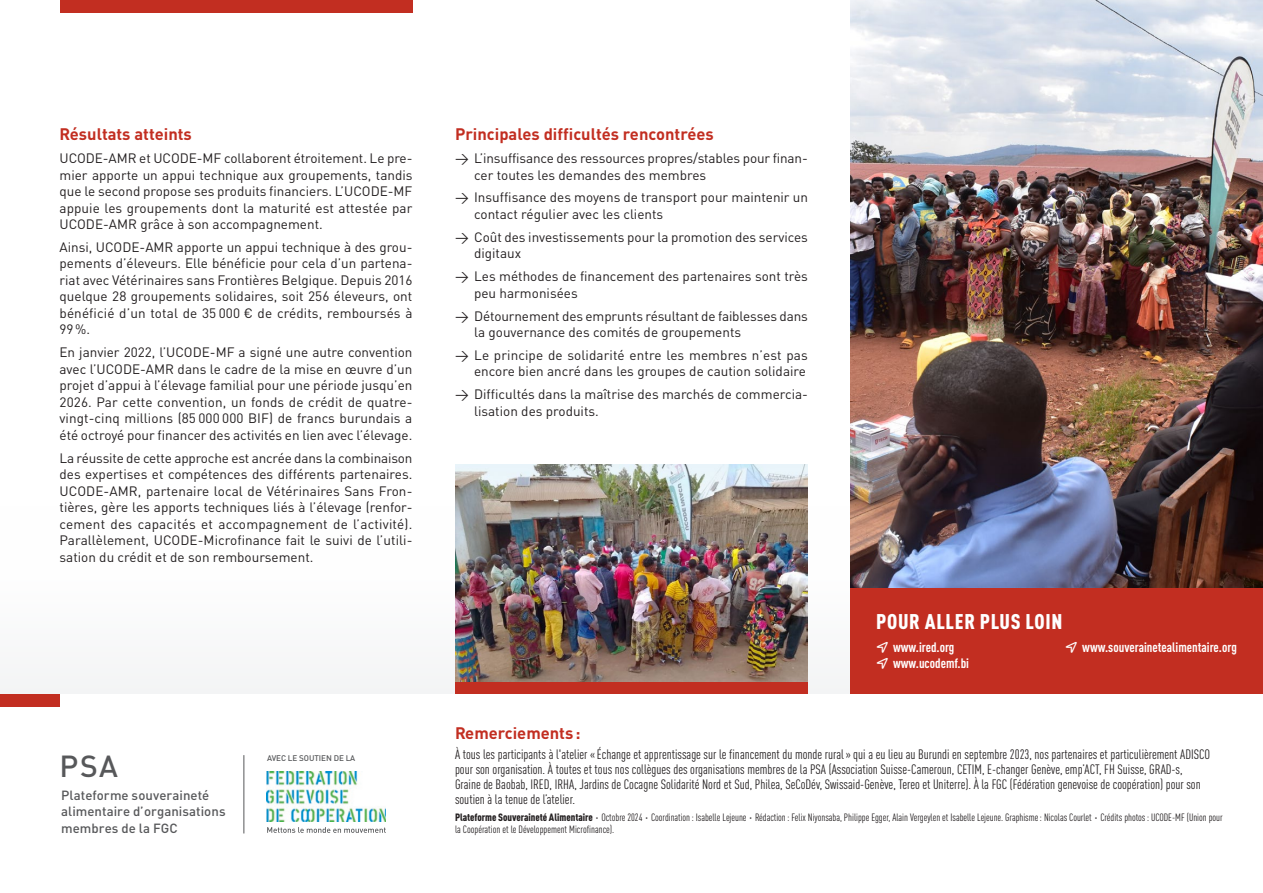
<style>
.page{position:relative;width:1263px;height:893px;background:#fff}
.page>*{position:absolute;margin:0;border:0;box-sizing:border-box;transform-origin:0 0}
.t1{font:500 30.15px "DINOT";color:#57585a}
.t2{font:900 condensed 21px "DINOT";letter-spacing:.035em;color:#fff}
.t3{font:700 16.5px "DINOT";color:#c22e21}
.t4{font:13.5px/16.5px "DINOT";color:#231f20}
.t5{font:condensed 13.5px/15px "DINOT";color:#231f20}
.t6{font:700 condensed 13.5px/16.5px "DINOT";color:#fff}
.t7{font:500 13.2px/17px "DINOT";letter-spacing:.005em;color:#57585a}
.t8{font:condensed 10.5px/12.8px "DINOT";letter-spacing:-.005em;color:#231f20}
.t9{font:500 8.1px "DINOT";letter-spacing:-.01em;color:#57585a}
.s1{font-weight:900}
</style>
<div class="page">
<img style="left:267px;top:772px;width:119px;height:50px">
<svg style="left:267px;top:827px;width:119px;height:6px"></svg>
<hr style="left:244px;top:755px;width:1px;height:78px;background:#57585a">
<div style="left:0;top:694px;width:60px;height:13px;background:#c22e21"></div>
<div style="left:850px;top:587px;width:413px;height:107px;background:#c22e21"></div>
<div style="left:60px;top:0;width:352px;height:13px;background:#c22e21"></div>
<img style="left:850px;top:0;width:413px;height:587px">
<div style="left:455px;top:681px;width:353px;height:13px;background:#c22e21"></div>
<img style="left:455px;top:465px;width:353px;height:216px">
<p class="t3" style="left:60px;top:123px;width:134px">Résultats atteints</p>
<p class="t4" style="left:60px;top:150px;width:354px;text-align:justify">UCODE-AMR et UCODE-MF collaborent étroitement. Le pre&shy;mier apporte un appui technique aux groupements, tandis que le second propose ses produits financiers. L’UCODE-MF appuie les groupements dont la maturité est attestée par UCODE-AMR grâce à son accompagnement.</p>
<p class="t4" style="left:60px;top:239px;width:355px;text-align:justify">Ainsi, UCODE-AMR apporte un appui technique à des grou&shy;pements d’éleveurs. Elle bénéficie pour cela d’un partena&shy;riat avec Vétérinaires sans Frontières Belgique. Depuis 2016 quelque 28 groupements solidaires, soit 256 éleveurs, ont bénéficié d’un total de 35 000 € de crédits, remboursés à 99%.</p>
<p class="t4" style="left:60px;top:344px;width:354px;text-align:justify">En janvier 2022, l’UCODE-MF a signé une autre convention avec l’UCODE-AMR dans le cadre de la mise en œuvre d’un projet d’appui à l’élevage familial pour une période jusqu’en 2026. Par cette convention, un fonds de crédit de quatre&shy;vingt-cinq millions (85 000 000 BIF) de francs burundais a été octroyé pour financer des activités en lien avec l’élevage.</p>
<p class="t4" style="left:60px;top:449px;width:354px;text-align:justify">La réussite de cette approche est ancrée dans la combinaison des expertises et compétences des différents partenaires.<br>UCODE-AMR, partenaire local de Vétérinaires Sans Fron&shy;tières, gère les apports techniques liés à l’élevage (renfor&shy;cement des capacités et accompagnement de l’activité).<br>Parallèlement, UCODE-Microfinance fait le suivi de l’utili&shy;sation du crédit et de son remboursement.</p>
<h1 class="t1" style="left:60px;top:746px;width:60px">PSA</h1>
<p class="t7" style="left:61px;top:786px;width:166px">Plateforme souveraineté alimentaire d’organisations membres de la FGC</p>
<p class="t9" style="left:267px;top:753px;width:90px">AVEC LE SOUTIEN DE LA</p>
<p class="t3" style="left:455px;top:123px;width:260px">Principales difficultés rencontrées</p>
<p class="t4" style="left:474px;top:150px;width:335px;text-indent:-19px">→ L’insuffisance des ressources propres/stables pour finan&shy;cer toutes les demandes des membres</p>
<p class="t4" style="left:474px;top:189px;width:335px;text-indent:-19px">→ Insuffisance des moyens de transport pour maintenir un contact régulier avec les clients</p>
<p class="t4" style="left:474px;top:228px;width:335px;text-indent:-19px">→ Coût des investissements pour la promotion des services digitaux</p>
<p class="t4" style="left:474px;top:268px;width:335px;text-indent:-19px">→ Les méthodes de financement des partenaires sont très peu harmonisées</p>
<p class="t4" style="left:474px;top:307px;width:335px;text-indent:-19px">→ Détournement des emprunts résultant de faiblesses dans la gouvernance des comités de groupements</p>
<p class="t4" style="left:455px;top:347px;width:354px;text-align:right">→ Le principe de solidarité entre les membres n’est pas encore bien ancré dans les groupes de caution solidaire</p>
<p class="t4" style="left:474px;top:386px;width:335px;text-indent:-19px">→ Difficultés dans la maîtrise des marchés de commercia&shy;lisation des produits.</p>
<h2 class="t2" style="left:876px;top:608px;width:188px">POUR ALLER PLUS LOIN</h2>
<p class="t6" style="left:893px;top:639px;width:78px">www.ired.org www.ucodemf.bi</p>
<p class="t6" style="left:1082px;top:639px;width:156px">www.souverainetealimentaire.org</p>
<p class="t3" style="left:455px;top:723px;width:127px">Remerciements:</p>
<p class="t5" style="left:455px;top:746px;width:756px">À tous les participants à l'atelier «Échange et apprentissage sur le financement du monde rural» qui a eu lieu au Burundi en septembre 2023, nos partenaires et particulièrement ADISCO pour son organisation. À toutes et tous nos collègues des organisations membres de la PSA (Association Suisse-Cameroun, CETIM, E-changer Genève, emp’ACT, FH Suisse, GRAD-s, Graine de Baobab, IRED, IRHA, Jardins de Cocagne Solidarité Nord et Sud, Philea, SeCoDév, Swissaid-Genève, Tereo et Uniterre). À la FGC (Fédération genevoise de coopération) pour son soutien à la tenue de l’atelier.</p>
<p class="t8" style="left:455px;top:811px;width:769px"><span class="s1">Plateforme Souveraineté Alimentaire</span> ⋅ Octobre 2024 ⋅ Coordination: Isabelle Lejeune ⋅ Rédaction: Felix Niyonsaba, Philippe Egger, Alain Vergeylen et Isabelle Lejeune. Graphisme: Nicolas Courlet ⋅ Crédits photos: UCODE-MF (Union pour la Coopération et le Développement Microfinance).</p>
</div>
